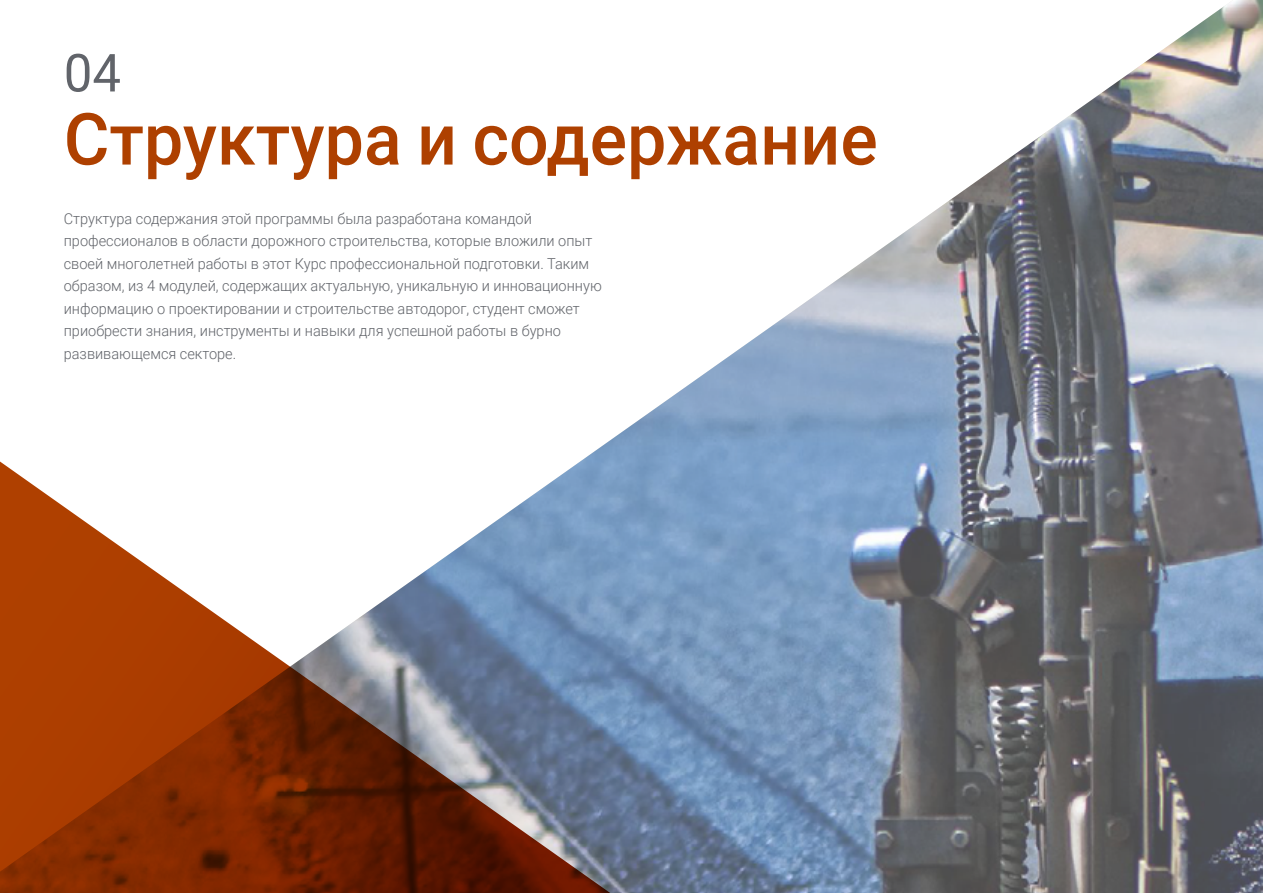
<style>
.page{position:relative;width:1263px;height:893px;background:#fff}
.page>*{position:absolute;margin:0;border:0;box-sizing:border-box;transform-origin:0 0}
.t1{font:500 72px "Roboto";color:#ae4000}
.t2{font:52.5px "Roboto";color:#61646a}
.t3{font:300 15px/22.5px "Roboto";color:#61646a}
</style>
<div class="page">
<img style="left:602px;top:0;width:661px;height:893px">
<svg style="left:0;top:446px;width:640px;height:447px"></svg>
<h2 class="t2" style="left:64px;top:36px;width:59px">04</h2>
<h1 class="t1" style="left:64px;top:89px;width:815px">Структура и содержание</h1>
<p class="t3" style="left:64px;top:207px;width:540px">Структура содержания этой программы была разработана командой профессионалов в области дорожного строительства, которые вложили опыт своей многолетней работы в этот Курс профессиональной подготовки. Таким образом, из 4 модулей, содержащих актуальную, уникальную и инновационную информацию о проектировании и строительстве автодорог, студент сможет приобрести знания, инструменты и навыки для успешной работы в бурно развивающемся секторе.</p>
</div>
